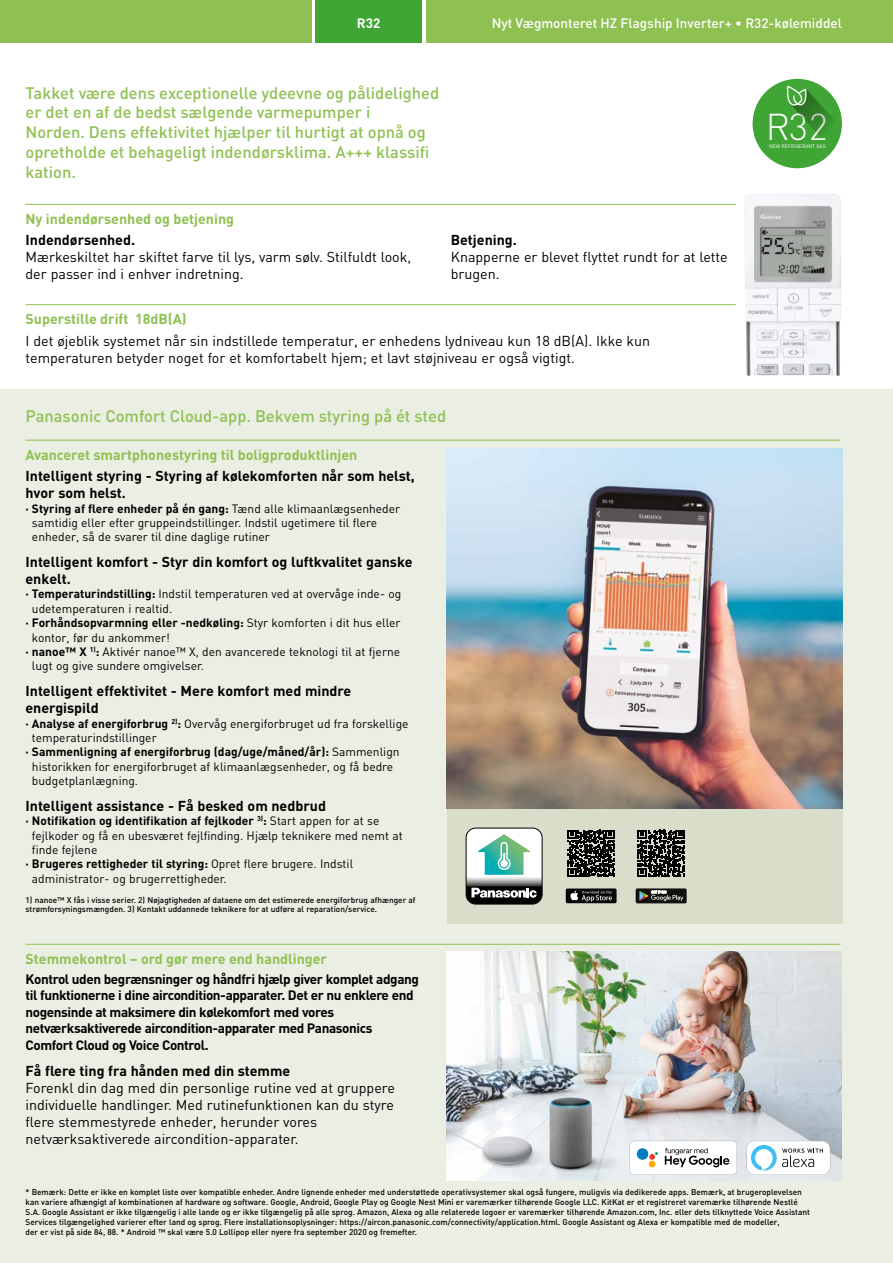
<style>
.page{position:relative;width:893px;height:1263px;background:#fff}
.page>*{position:absolute;margin:0;border:0;box-sizing:border-box;transform-origin:0 0}
.t1{font:300 36.9px "DIN";color:#fff}
.t2{font:500 16.5px/19.8px "DIN";color:#8ec152}
.t3{font:14.25px/17.1px "DIN";color:#000}
.t4{font:700 14.25px/17.1px "DIN";color:#000}
.t5{font:700 14.25px "DIN";color:#8ec152}
.t6{font:700 13.5px/16.5px "DIN";letter-spacing:-.03em;color:#000}
.t7{font:500 13.5px "DIN";color:#fff}
.t8{font:700 13.5px "DIN";color:#fff}
.t9{font:12px/14.4px "DIN";color:#000}
.t10{font:700 12px "DIN";color:#000}
.t11{font:500 8.25px/9.9px "DIN";color:#000}
.t12{font:5.1px "DIN";color:#fff}
.s1{font-weight:700}
.s2{font-weight:400}
</style>
<div class="page">
<div style="left:426px;top:0;width:467px;height:43px;background:#8ec152"></div>
<div style="left:0;top:0;width:311px;height:43px;background:#8ec152"></div>
<div style="left:316px;top:0;width:106px;height:43px;background:#3fa535"></div>
<div style="left:753px;top:79px;width:89px;height:89px;background:#3fa535;border-radius:50%"></div>
<svg style="left:787px;top:86px;width:52px;height:49px"></svg>
<div style="left:0;top:389px;width:893px;height:874px;background:#ebeee3"></div>
<img style="left:446px;top:952px;width:396px;height:228px">
<hr style="left:26px;top:440px;width:814px;height:1px;background:#8ec152">
<hr style="left:26px;top:944px;width:814px;height:1px;background:#8ec152">
<img style="left:446px;top:449px;width:396px;height:360px">
<div style="left:447px;top:809px;width:395px;height:114px;background:#d8deca"></div>
<hr style="left:26px;top:304px;width:710px;height:1px;background:#8ec152">
<div style="left:566px;top:888px;width:51px;height:15px;background:#767674;border-radius:2px"></div>
<div style="left:566px;top:889px;width:50px;height:14px;background:#010202"></div>
<svg style="left:570px;top:888px;width:47px;height:15px"></svg>
<svg style="left:636px;top:888px;width:51px;height:15px"></svg>
<svg style="left:638px;top:830px;width:47px;height:47px"></svg>
<svg style="left:568px;top:830px;width:47px;height:47px"></svg>
<svg style="left:466px;top:828px;width:76px;height:76px;background:#9ebab2"></svg>
<div style="left:466px;top:828px;width:76px;height:76px;border:1px solid #000;border-radius:10px"></div>
<hr style="left:26px;top:204px;width:710px;height:1px;background:#8ec152">
<img style="left:745px;top:194px;width:96px;height:182px">
<svg style="left:746px;top:1141px;width:84px;height:34px;background:#dde9ee"></svg>
<svg style="left:630px;top:1141px;width:107px;height:34px;background:#e4e3e1"></svg>
<div style="left:637px;top:1148px;width:11px;height:12px;background:#007cc2;border-radius:50%"></div>
<h3 class="t8" style="left:357px;top:15px;width:25px">R32</h3>
<h3 class="t7" style="left:492px;top:15px;width:352px">Nyt Vægmonteret HZ Flagship Inverter+ • R32-kølemiddel</h3>
<h2 class="t2" style="left:26px;top:82px;width:415px">Takket være dens exceptionelle ydeevne og pålidelighed er det en af de bedst sælgende varmepumper i<br>Norden. Dens effektivitet hjælper til hurtigt at opnå og opretholde et behageligt indendørsklima. A+++ klassifi kation.</h2>
<h3 class="t5" style="left:26px;top:209px;width:210px">Ny indendørsenhed og betjening</h3>
<h3 class="t4" style="left:26px;top:231px;width:111px">Indendørsenhed.</h3>
<h3 class="t3" style="left:26px;top:248px;width:387px">Mærkeskiltet har skiftet farve til lys, varm sølv. Stilfuldt look, der passer ind i enhver indretning.</h3>
<h3 class="t4" style="left:451px;top:231px;width:68px">Betjening.</h3>
<h3 class="t3" style="left:451px;top:248px;width:279px">Knapperne er blevet flyttet rundt for at lette brugen.</h3>
<h3 class="t5" style="left:26px;top:310px;width:163px">Superstille drift 18dB(A)</h3>
<h3 class="t3" style="left:26px;top:332px;width:626px">I det øjeblik systemet når sin indstillede temperatur, er enhedens lydniveau kun 18 dB(A). Ikke kun temperaturen betyder noget for et komfortabelt hjem; et lavt støjniveau er også vigtigt.</h3>
<h2 class="t2" style="left:26px;top:405px;width:422px">Panasonic Comfort Cloud-app. Bekvem styring på ét sted</h2>
<h3 class="t5" style="left:26px;top:445px;width:333px">Avanceret smartphonestyring til boligproduktlinjen</h3>
<h3 class="t4" style="left:26px;top:467px;width:391px">Intelligent styring - Styring af kølekomforten når som helst, hvor som helst.</h3>
<h3 class="t9" style="left:32px;top:501px;width:370px;text-indent:-6px"><span class="s1">· Styring af flere enheder på én gang:</span> Tænd alle klimaanlægsenheder samtidig eller efter gruppeindstillinger. Indstil ugetimere til flere enheder, så de svarer til dine daglige rutiner</h3>
<h3 class="t4" style="left:26px;top:553px;width:389px">Intelligent komfort - Styr din komfort og luftkvalitet ganske enkelt.</h3>
<h3 class="t9" style="left:26px;top:587px;width:377px"><span class="s1">· Temperaturindstilling:</span> Indstil temperaturen ved at overvåge inde- og</h3>
<h3 class="t9" style="left:32px;top:601px;width:142px">udetemperaturen i realtid.</h3>
<h3 class="t10" style="left:26px;top:615px;width:376px">· Forhåndsopvarmning eller -nedkøling: <span class="s2">Styr komforten i dit hus eller</span></h3>
<h3 class="t9" style="left:32px;top:630px;width:139px">kontor, før du ankommer!</h3>
<h3 class="t9" style="left:26px;top:644px;width:376px"><span class="s1">· nanoe™ X</span> <sup>1)</sup><span class="s1">:</span> Aktivér nanoe™ X, den avancerede teknologi til at fjerne</h3>
<h3 class="t9" style="left:32px;top:659px;width:174px">lugt og give sundere omgivelser.</h3>
<h3 class="t4" style="left:26px;top:682px;width:327px">Intelligent effektivitet - Mere komfort med mindre energispild</h3>
<h3 class="t9" style="left:26px;top:716px;width:385px"><span class="s1">· Analyse af energiforbrug</span> <sup>2)</sup><span class="s1">:</span> Overvåg energiforbruget ud fra forskellige</h3>
<h3 class="t9" style="left:32px;top:730px;width:126px">temperaturindstillinger</h3>
<h3 class="t10" style="left:26px;top:744px;width:376px">· Sammenligning af energiforbrug (dag/uge/måned/år): <span class="s2">Sammenlign</span></h3>
<h3 class="t9" style="left:32px;top:759px;width:363px">historikken for energiforbruget af klimaanlægsenheder, og få bedre</h3>
<h3 class="t9" style="left:32px;top:773px;width:108px">budgetplanlægning.</h3>
<h3 class="t4" style="left:26px;top:796px;width:302px">Intelligent assistance - Få besked om nedbrud</h3>
<h3 class="t10" style="left:26px;top:813px;width:355px">· Notifikation og identifikation af fejlkoder <sup>3)</sup>: <span class="s2">Start appen for at se</span></h3>
<h3 class="t9" style="left:32px;top:828px;width:372px">fejlkoder og få en ubesværet fejlfinding. Hjælp teknikere med nemt at</h3>
<h3 class="t9" style="left:32px;top:842px;width:67px">finde fejlene</h3>
<h3 class="t10" style="left:26px;top:856px;width:329px">· Brugeres rettigheder til styring: <span class="s2">Opret flere brugere. Indstil</span></h3>
<h3 class="t9" style="left:32px;top:871px;width:196px">administrator- og brugerrettigheder.</h3>
<p class="t11" style="left:26px;top:894px;width:392px">1) nanoe™ X fås i visse serier. 2) Nøjagtigheden af dataene om det estimerede energiforbrug afhænger af strømforsyningsmængden. 3) Kontakt uddannede teknikere for at udføre al reparation/service.</p>
<h3 class="t5" style="left:26px;top:949px;width:303px">Stemmekontrol – ord gør mere end handlinger</h3>
<p class="t6" style="left:26px;top:970px;width:395px">Kontrol uden begrænsninger og håndfri hjælp giver komplet adgang til funktionerne i dine aircondition-apparater. Det er nu enklere end nogensinde at maksimere din kølekomfort med vores netværksaktiverede aircondition-apparater med Panasonics Comfort Cloud og Voice Control.</p>
<h3 class="t4" style="left:26px;top:1061px;width:266px">Få flere ting fra hånden med din stemme</h3>
<h3 class="t3" style="left:26px;top:1079px;width:371px">Forenkl din dag med din personlige rutine ved at gruppere individuelle handlinger. Med rutinefunktionen kan du styre flere stemmestyrede enheder, herunder vores netværksaktiverede aircondition-apparater.</h3>
<h1 class="t1" style="left:766px;top:104px;width:64px">R32</h1>
<p class="t12" style="left:769px;top:143px;width:58px">NEW REFRIGERANT GAS</p>
<p class="t11" style="left:26px;top:1187px;width:786px">* Bemærk: Dette er ikke en komplet liste over kompatible enheder. Andre lignende enheder med understøttede operativsystemer skal også fungere, muligvis via dedikerede apps. Bemærk, at brugeroplevelsen kan variere afhængigt af kombinationen af hardware og software. Google, Android, Google Play og Google Nest Mini er varemærker tilhørende Google LLC. KitKat er et registreret varemærke tilhørende Nestlé S.A. Google Assistant er ikke tilgængelig i alle lande og er ikke tilgængelig på alle sprog. Amazon, Alexa og alle relaterede logoer er varemærker tilhørende Amazon.com, Inc. eller dets tilknyttede Voice Assistant Services tilgængelighed varierer efter land og sprog. Flere installationsoplysninger: https://aircon.panasonic.com/connectivity/application.html. Google Assistant og Alexa er kompatible med de modeller,<br>der er vist på side 84, 88. * Android ™ skal være 5.0 Lollipop eller nyere fra september 2020 og fremefter.</p>
</div>
